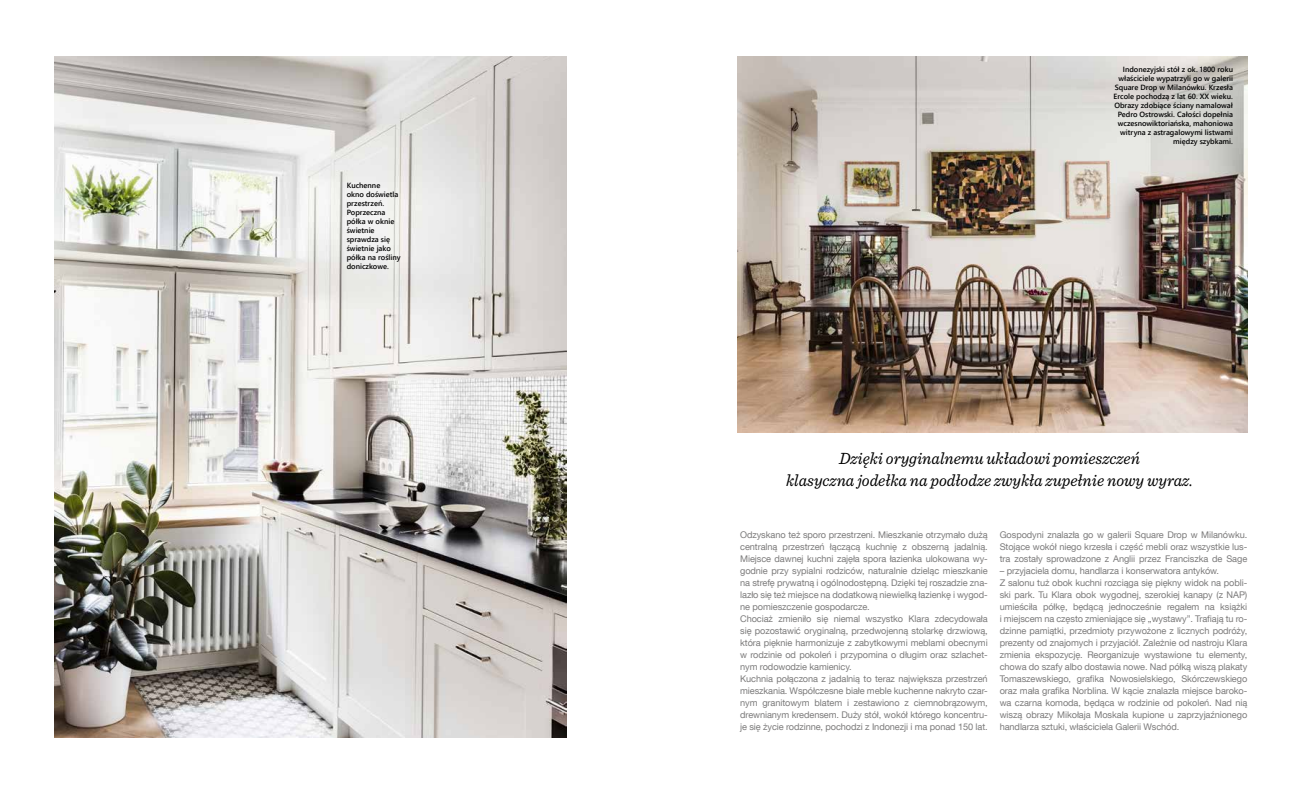
<style>
.page{position:relative;width:1304px;height:794px;background:#fff}
.page>*{position:absolute;margin:0;border:0;box-sizing:border-box;transform-origin:0 0}
.t1{font:italic 17px/22px "Sentinel";color:#000;text-align:center}
.t2{font:9.2px/12px "Helvetica Neue LT Com";letter-spacing:-.01em;color:#7c7b7b}
.t3{font:7.5px/9px "Webly Sleek UI Semibold";color:#000}
</style>
<div class="page">
<img style="left:54px;top:56px;width:513px;height:681px">
<img style="left:738px;top:57px;width:509px;height:375px">
<p class="t3" style="left:347px;top:180px;width:55px">Kuchenne<br>okno doświetla przestrzeń.<br>Poprzeczna półka w oknie świetnie sprawdza się świetnie jako półka na rośliny doniczkowe.</p>
<p class="t3" style="left:1114px;top:65px;width:121px;text-align:right">Indonezyjski stół z ok. 1800 roku właściciele wypatrzyli go w galerii<br>Square Drop w Milanówku. Krzesła<br>Ercole pochodzą z lat 60. XX wieku.<br>Obrazy zdobiące ściany namalował<br>Pedro Ostrowski. Całości dopełnia wczesnowiktoriańska, mahoniowa witryna z astragalowymi listwami między szybkami.</p>
<h1 class="t1" style="left:786px;top:446px;width:408px">Dzięki oryginalnemu układowi pomieszczeń<br>klasyczna jodełka na podłodze zwykła zupełnie nowy wyraz.</h1>
<p class="t2" style="left:740px;top:528px;width:249px">Odzyskano też sporo przestrzeni. Mieszkanie otrzymało dużą centralną przestrzeń łączącą kuchnię z obszerną jadalnią.<br>Miejsce dawnej kuchni zajęła spora łazienka ulokowana wy&shy;godnie przy sypialni rodziców, naturalnie dzieląc mieszkanie na strefę prywatną i ogólnodostępną. Dzięki tej roszadzie zna&shy;lazło się też miejsce na dodatkową niewielką łazienkę i wygod&shy;ne pomieszczenie gospodarcze.<br>Chociaż zmieniło się niemal wszystko Klara zdecydowała się pozostawić oryginalną, przedwojenną stolarkę drzwiową, która pięknie harmonizuje z zabytkowymi meblami obecnymi w rodzinie od pokoleń i przypomina o długim oraz szlachet&shy;nym rodowodzie kamienicy.<br>Kuchnia połączona z jadalnią to teraz największa przestrzeń mieszkania. Współczesne białe meble kuchenne nakryto czar&shy;nym granitowym blatem i zestawiono z ciemnobrązowym, drewnianym kredensem. Duży stół, wokół którego koncentru&shy;je się życie rodzinne, pochodzi z Indonezji i ma ponad 150 lat.</p>
<p class="t2" style="left:1000px;top:528px;width:249px;text-align:justify">Gospodyni znalazła go w galerii Square Drop w Milanówku.<br>Stojące wokół niego krzesła i część mebli oraz wszystkie lus&shy;tra zostały sprowadzone z Anglii przez Franciszka de Sage</p>
<p class="t2" style="left:1000px;top:564px;width:249px">– przyjaciela domu, handlarza i konserwatora antyków.<br>Z salonu tuż obok kuchni rozciąga się piękny widok na pobli&shy;ski park. Tu Klara obok wygodnej, szerokiej kanapy (z NAP) umieściła półkę, będącą jednocześnie regałem na książki i miejscem na często zmieniające się „wystawy”. Trafiają tu ro&shy;dzinne pamiątki, przedmioty przywożone z licznych podróży, prezenty od znajomych i przyjaciół. Zależnie od nastroju Klara zmienia ekspozycję. Reorganizuje wystawione tu elementy, chowa do szafy albo dostawia nowe. Nad półką wiszą plakaty Tomaszewskiego, grafika Nowosielskiego, Skórczewskiego oraz mała grafika Norblina. W kącie znalazła miejsce baroko&shy;wa czarna komoda, będąca w rodzinie od pokoleń. Nad nią wiszą obrazy Mikołaja Moskala kupione u zaprzyjaźnionego handlarza sztuki, właściciela Galerii Wschód.</p>
</div>
